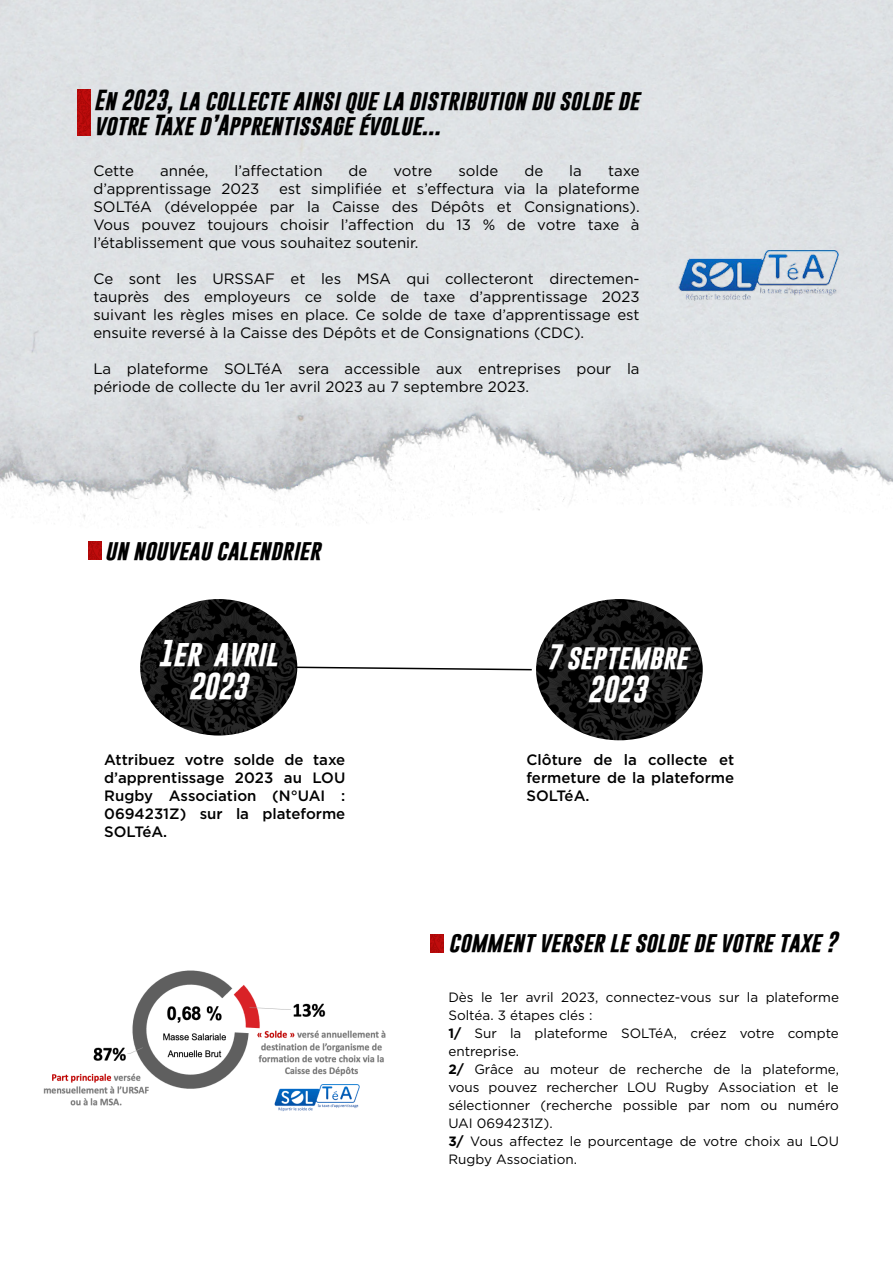
<style>
.page{position:relative;width:893px;height:1263px;background:#fff}
.page>*{position:absolute;margin:0;border:0;box-sizing:border-box;transform-origin:0 0}
.t1{font:italic 700 27px/32.4px "Gobold";color:#fff;text-align:center}
.t2{font:italic 700 25.5px "Gobold";color:#fff}
.t3{font:italic 700 21px/25.2px "Gobold";color:#000}
.t4{font:15px/18px "Gotham";color:#000;text-align:justify}
.t5{font:500 15px/18px "Gotham";color:#000;text-align:justify}
.t6{font:13.5px/18px "Gotham";color:#000}
.s1{font-weight:700}
</style>
<div class="page">
<img style="left:0;top:0;width:893px;height:560px">
<img style="left:77px;top:89px;width:13px;height:47px">
<img style="left:655px;top:209px;width:202px;height:114px">
<img style="left:536px;top:599px;width:167px;height:141px">
<img style="left:140px;top:599px;width:157px;height:136px">
<img style="left:88px;top:541px;width:13px;height:19px">
<img style="left:430px;top:934px;width:13px;height:18px">
<img style="left:43px;top:970px;width:343px;height:142px">
<svg style="left:293px;top:666px;width:239px;height:5px"></svg>
<p class="t3" style="left:94px;top:88px;width:547px">En 2023, la collecte ainsi que la distribution du solde de votre Taxe d’Apprentissage évolue...</p>
<p class="t4" style="left:93px;top:162px;width:42px">Cette</p>
<p class="t4" style="left:160px;top:162px;width:50px">année,</p>
<p class="t4" style="left:235px;top:162px;width:89px">l’affectation</p>
<p class="t4" style="left:349px;top:162px;width:20px">de</p>
<p class="t4" style="left:394px;top:162px;width:40px">votre</p>
<p class="t4" style="left:458px;top:162px;width:41px">solde</p>
<p class="t4" style="left:524px;top:162px;width:20px">de</p>
<p class="t4" style="left:569px;top:162px;width:14px">la</p>
<p class="t4" style="left:608px;top:162px;width:33px">taxe</p>
<p class="t4" style="left:93px;top:180px;width:167px">d’apprentissage 2023</p>
<p class="t4" style="left:93px;top:180px;width:548px;text-indent:186px">est simplifiée et s’effectura via la plateforme SOLTéA (développée par la Caisse des Dépôts et Consignations).<br>Vous pouvez toujours choisir l’affection du 13 % de votre taxe à l’établissement que vous souhaitez soutenir.</p>
<p class="t4" style="left:93px;top:270px;width:548px">Ce sont les URSSAF et les MSA qui collecteront directemen&shy;tauprès des employeurs ce solde de taxe d’apprentissage 2023 suivant les règles mises en place. Ce solde de taxe d’apprentissage est ensuite reversé à la Caisse des Dépôts et de Consignations (CDC).</p>
<p class="t4" style="left:93px;top:360px;width:548px">La plateforme SOLTéA sera accessible aux entreprises pour la période de collecte du 1er avril 2023 au 7 septembre 2023.</p>
<p class="t3" style="left:105px;top:538px;width:217px">un nouveau calendrier</p>
<p class="t1" style="left:158px;top:637px;width:121px">1er avril<br>2023</p>
<p class="t2" style="left:546px;top:641px;width:143px">7 septembre</p>
<p class="t1" style="left:587px;top:673px;width:60px">2023</p>
<p class="t5" style="left:104px;top:750px;width:243px">Attribuez votre solde de taxe d’apprentissage 2023 au LOU Rugby Association (N°UAI :<br>0694231Z) sur la plateforme SOLTéA.</p>
<p class="t5" style="left:526px;top:750px;width:209px">Clôture de la collecte et fermeture de la plateforme SOLTéA.</p>
<p class="t3" style="left:448px;top:929px;width:390px">comment verser le solde de votre taxe ?</p>
<p class="t6" style="left:448px;top:988px;width:392px">Dès le 1er avril 2023, connectez-vous sur la plateforme<br>Soltéa. 3 étapes clés :</p>
<p class="t6" style="left:448px;top:1024px;width:392px"><span class="s1">1/</span> Sur la plateforme SOLTéA, créez votre compte entreprise.</p>
<p class="t6" style="left:448px;top:1060px;width:392px"><span class="s1">2/</span> Grâce au moteur de recherche de la plateforme, vous pouvez rechercher LOU Rugby Association et le sélectionner (recherche possible par nom ou numéro UAI 0694231Z).<br><span class="s1">3/</span> Vous affectez le pourcentage de votre choix au LOU Rugby Association.</p>
</div>
